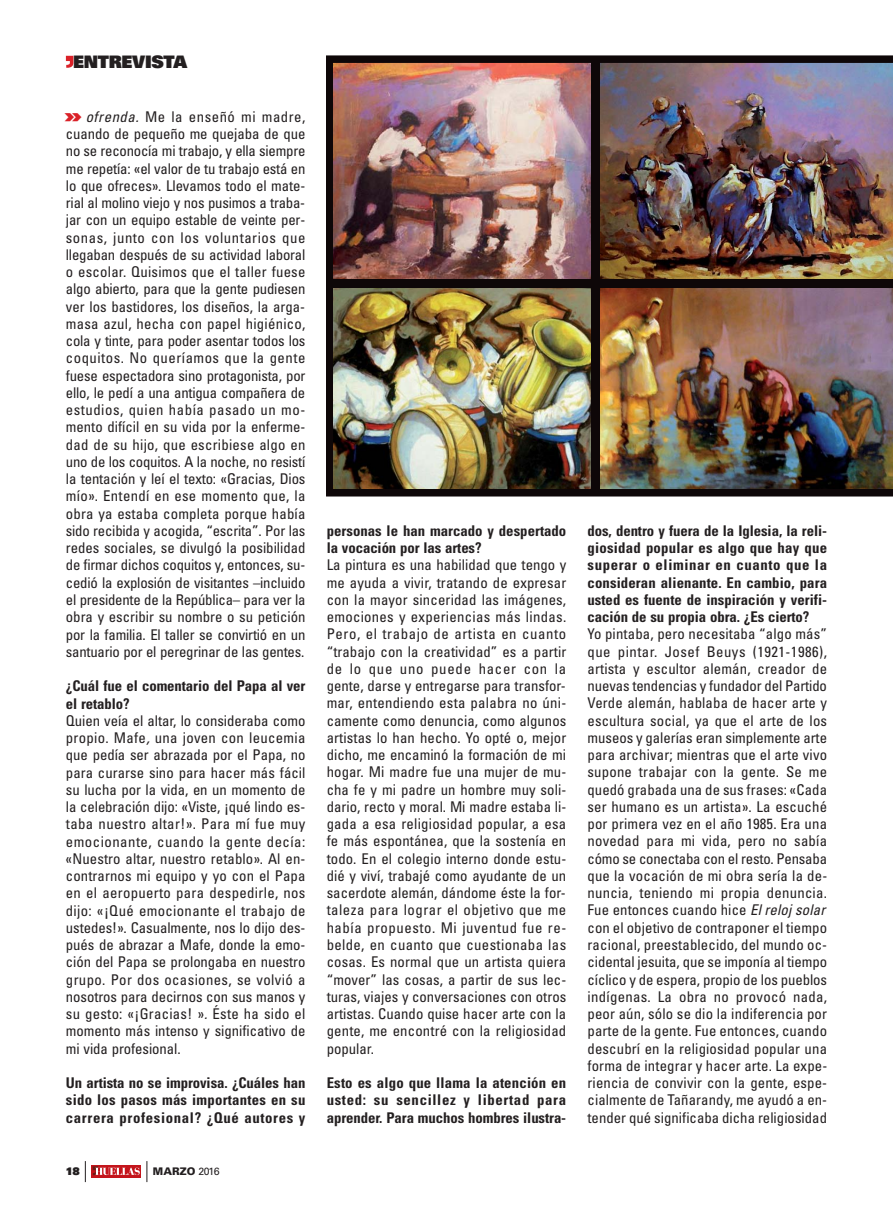
<style>
.page{position:relative;width:893px;height:1212px;background:#fff}
.page>*{position:absolute;margin:0;border:0;box-sizing:border-box;transform-origin:0 0}
.t1{font:900 expanded 18px "Univers";color:#da2128}
.t2{font:900 17.25px "Univers";letter-spacing:-.015em;color:#231f20}
.t3{font:condensed 14.85px/17.2px "Univers";color:#231f20;text-align:justify}
.t4{font:700 condensed 14.85px/17.2px "Univers";color:#231f20;text-align:justify}
.t5{font:900 10.5px "Univers";color:#231f20}
.t6{font:900 10.5px "Univers";color:#231f20}
.s1{font-style:italic}
.s2{font-weight:400}
</style>
<div class="page">
<svg style="left:85px;top:1161px;width:1px;height:21px"></svg>
<div style="left:91px;top:1165px;width:50px;height:12px;background:#c4151c"></div>
<svg style="left:93px;top:1166px;width:47px;height:9px"></svg>
<svg style="left:147px;top:1161px;width:1px;height:21px"></svg>
<svg style="left:66px;top:56px;width:7px;height:12px"></svg>
<div style="left:326px;top:60px;width:567px;height:432px;background:#0e0708"></div>
<img style="left:333px;top:63px;width:258px;height:216px">
<img style="left:600px;top:63px;width:293px;height:216px">
<img style="left:333px;top:288px;width:258px;height:201px">
<img style="left:600px;top:288px;width:293px;height:201px">
<div style="left:326px;top:489px;width:567px;height:7px;background:#0e0708"></div>
<div style="left:326px;top:55px;width:567px;height:8px;background:#0e0708"></div>
<p class="t2" style="left:73px;top:55px;width:116px">ENTREVISTA</p>
<p class="t3" style="left:66px;top:109px;width:241px;text-indent:20px"><span class="s1">ofrenda.</span> Me la enseñó mi madre, cuando de pequeño me quejaba de que no se reconocía mi trabajo, y ella siempre me repetía: «el valor de tu trabajo está en lo que ofreces». Llevamos todo el mate&shy;rial al molino viejo y nos pusimos a traba&shy;jar con un equipo estable de veinte per&shy;sonas, junto con los voluntarios que llegaban después de su actividad laboral o escolar. Quisimos que el taller fuese algo abierto, para que la gente pudiesen ver los bastidores, los diseños, la arga&shy;masa azul, hecha con papel higiénico, cola y tinte, para poder asentar todos los coquitos. No queríamos que la gente fuese espectadora sino protagonista, por ello, le pedí a una antigua compañera de estudios, quien había pasado un mo&shy;mento difícil en su vida por la enferme&shy;dad de su hijo, que escribiese algo en uno de los coquitos. A la noche, no resistí la tentación y leí el texto: «Gracias, Dios mío». Entendí en ese momento que, la obra ya estaba completa porque había sido recibida y acogida, “escrita”. Por las redes sociales, se divulgó la posibilidad de firmar dichos coquitos y, entonces, su&shy;cedió la explosión de visitantes –incluido el presidente de la República– para ver la obra y escribir su nombre o su petición por la familia. El taller se convirtió en un santuario por el peregrinar de las gentes.</p>
<p class="t4" style="left:66px;top:679px;width:241px">¿Cuál fue el comentario del Papa al ver el retablo?</p>
<p class="t3" style="left:66px;top:713px;width:241px">Quien veía el altar, lo consideraba como propio. Mafe<span class="s1">,</span> una joven con leucemia que pedía ser abrazada por el Papa, no para curarse sino para hacer más fácil su lucha por la vida, en un momento de la celebración dijo: «Viste, ¡qué lindo es&shy;taba nuestro altar!». Para mí fue muy emocionante, cuando la gente decía: «Nuestro altar, nuestro retablo». Al en&shy;contrarnos mi equipo y yo con el Papa en el aeropuerto para despedirle, nos dijo: «¡Qué emocionante el trabajo de ustedes!». Casualmente, nos lo dijo des&shy;pués de abrazar a Mafe, donde la emo&shy;ción del Papa se prolongaba en nuestro grupo. Por dos ocasiones, se volvió a nosotros para decirnos con sus manos y su gesto: «¡Gracias! »<span class="s1">.</span> Éste ha sido el momento más intenso y significativo de mi vida profesional.</p>
<p class="t4" style="left:66px;top:1076px;width:241px">Un artista no se improvisa. ¿Cuáles han sido los pasos más importantes en su carrera profesional? ¿Qué autores y</p>
<p class="t1" style="left:64px;top:109px;width:19px">»</p>
<p class="t6" style="left:66px;top:1167px;width:15px">18</p>
<p class="t5" style="left:153px;top:1167px;width:68px">MARZO <span class="s2">2016</span></p>
<p class="t4" style="left:327px;top:523px;width:241px">personas le han marcado y despertado la vocación por las artes?</p>
<p class="t3" style="left:327px;top:558px;width:241px">La pintura es una habilidad que tengo y me ayuda a vivir, tratando de expresar con la mayor sinceridad las imágenes, emociones y experiencias más lindas.<br>Pero, el trabajo de artista en cuanto “trabajo con la creatividad” es a partir de lo que uno puede hacer con la gente, darse y entregarse para transfor&shy;mar, entendiendo esta palabra no úni&shy;camente como denuncia, como algunos artistas lo han hecho. Yo opté o, mejor dicho, me encaminó la formación de mi hogar. Mi madre fue una mujer de mu&shy;cha fe y mi padre un hombre muy soli&shy;dario, recto y moral. Mi madre estaba li&shy;gada a esa religiosidad popular, a esa fe más espontánea, que la sostenía en todo. En el colegio interno donde estu&shy;dié y viví, trabajé como ayudante de un sacerdote alemán, dándome éste la for&shy;taleza para lograr el objetivo que me había propuesto. Mi juventud fue re&shy;belde, en cuanto que cuestionaba las cosas. Es normal que un artista quiera “mover” las cosas, a partir de sus lec&shy;turas, viajes y conversaciones con otros artistas. Cuando quise hacer arte con la gente, me encontré con la religiosidad popular.</p>
<p class="t4" style="left:327px;top:1075px;width:241px">Esto es algo que llama la atención en usted: su sencillez y libertad para aprender. Para muchos hombres ilustra-</p>
<p class="t4" style="left:587px;top:523px;width:241px">dos, dentro y fuera de la Iglesia, la reli&shy;giosidad popular es algo que hay que superar o eliminar en cuanto que la consideran alienante. En cambio, para usted es fuente de inspiración y verifi&shy;cación de su propia obra. ¿Es cierto?</p>
<p class="t3" style="left:587px;top:627px;width:242px">Yo pintaba, pero necesitaba “algo más” que pintar. Josef Beuys (1921-1986), artista y escultor alemán, creador de nuevas tendencias y fundador del Partido Verde alemán, hablaba de hacer arte y escultura social, ya que el arte de los museos y galerías eran simplemente arte para archivar; mientras que el arte vivo supone trabajar con la gente. Se me quedó grabada una de sus frases: «Cada ser humano es un artista». La escuché por primera vez en el año 1985. Era una novedad para mi vida, pero no sabía cómo se conectaba con el resto. Pensaba que la vocación de mi obra sería la de&shy;nuncia, teniendo mi propia denuncia.<br>Fue entonces cuando hice <span class="s1">Elreloj solar </span>con el objetivo de contraponer el tiempo racional, preestablecido, del mundo oc&shy;cidental jesuita, que se imponía al tiempo cíclico y de espera, propio de los pueblos indígenas. La obra no provocó nada, peor aún, sólo se dio la indiferencia por parte de la gente. Fue entonces, cuando descubrí en la religiosidad popular una forma de integrar y hacer arte. La expe&shy;riencia de convivir con la gente, espe&shy;cialmente de Tañarandy, me ayudó a en&shy;tender qué significaba dicha religiosidad</p>
</div>
